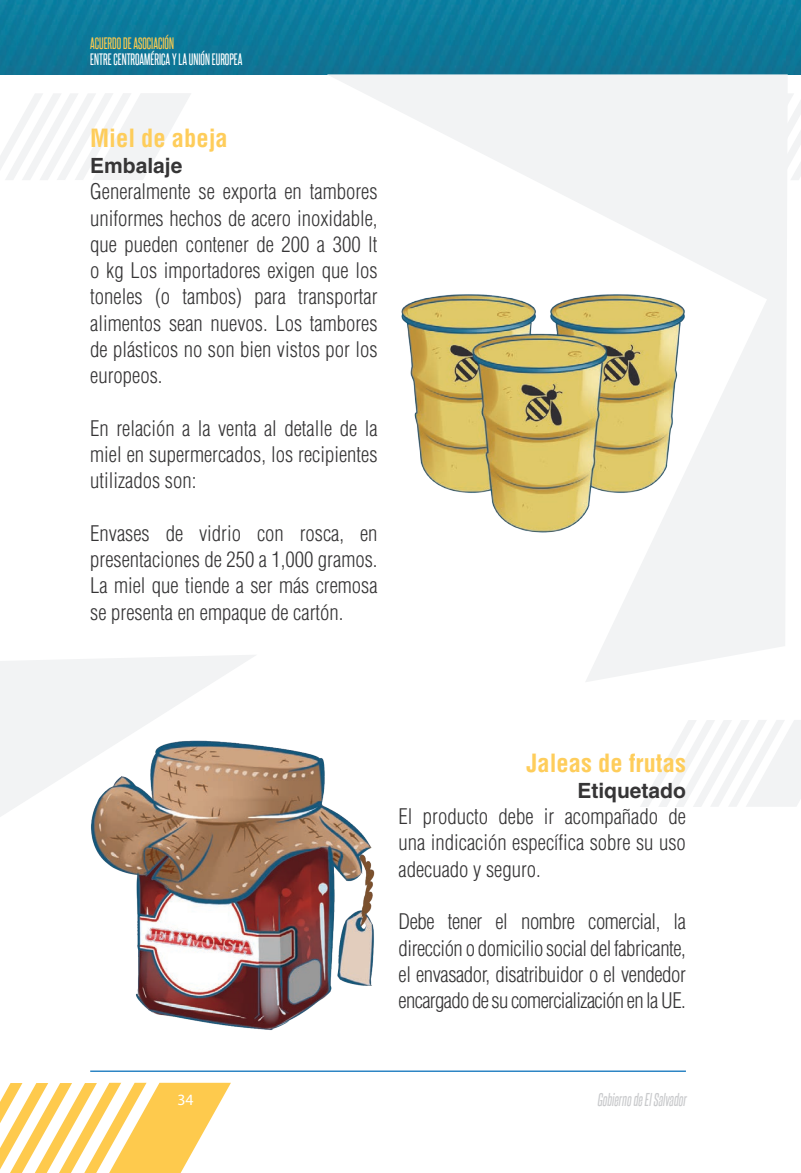
<style>
.page{position:relative;width:801px;height:1173px;background:#fff}
.page>*{position:absolute;margin:0;border:0;box-sizing:border-box;transform-origin:0 0}
.t1{font:700 condensed 24.5px "Helvetica LT Std";color:#fecd5b}
.t2{font:300 condensed 21px/26.2px "Helvetica LT Std";color:#363536;text-align:justify}
.t3{font:700 21px "Helvetica LT Std";color:#363536}
.t4{font:italic 15.75px "Steelfish Rg";color:#c9cacc}
.t5{font:15.75px "Myriad Pro";color:#fff}
.t6{font:14px "Steelfish Rg";color:#fff}
.t7{font:14px "Steelfish Rg";color:#feca4d}
</style>
<div class="page">
<div style="left:0;top:0;width:785px;height:74px;background:#0e799a"></div>
<hr style="left:90px;top:1070px;width:595px;height:1px;background:#1074bc">
<svg style="left:0;top:1082px;width:231px;height:90px"></svg>
<svg style="left:787px;top:93px;width:13px;height:87px"></svg>
<svg style="left:640px;top:720px;width:160px;height:87px"></svg>
<svg style="left:0;top:93px;width:191px;height:87px"></svg>
<img style="left:91px;top:745px;width:284px;height:286px">
<svg style="left:327px;top:74px;width:460px;height:608px"></svg>
<svg style="left:0;top:655px;width:257px;height:162px;fill:#f2f3f4"></svg>
<p class="t7" style="left:90px;top:34px;width:85px">ACUERDO DE ASOCIACIÓN</p>
<p class="t6" style="left:90px;top:51px;width:154px">ENTRE CENTROAMÉRICA Y LA UNIÓN EUROPEA</p>
<p class="t1" style="left:90px;top:123px;width:139px">Miel de abeja</p>
<p class="t3" style="left:90px;top:153px;width:94px">Embalaje</p>
<p class="t2" style="left:90px;top:178px;width:289px">Generalmente se exporta en tambores uniformes hechos de acero inoxidable, que pueden contener de 200 a 300 lt o kg Los importadores exigen que los toneles (o tambos) para transportar alimentos sean nuevos. Los tambores de plásticos no son bien vistos por los europeos.</p>
<p class="t2" style="left:90px;top:415px;width:289px">En relación a la venta al detalle de la miel en supermercados, los recipientes utilizados son:</p>
<p class="t2" style="left:90px;top:520px;width:289px">Envases de vidrio con rosca, en presentaciones de 250 a 1,000 gramos.<br>La miel que tiende a ser más cremosa se presenta en empaque de cartón.</p>
<p class="t1" style="left:526px;top:747px;width:161px">Jaleas de frutas</p>
<p class="t3" style="left:577px;top:777px;width:110px">Etiquetado</p>
<p class="t2" style="left:398px;top:803px;width:289px">El producto debe ir acompañado de una indicación específica sobre su uso adecuado y seguro.</p>
<p class="t2" style="left:398px;top:908px;width:289px">Debe tener el nombre comercial, la dirección o domicilio social del fabricante, el envasador, disatribuidor o el vendedor encargado de su comercialización en la UE.</p>
<p class="t5" style="left:177px;top:1089px;width:18px">34</p>
<p class="t4" style="left:597px;top:1090px;width:90px">Gobierno de El Salvador</p>
</div>
